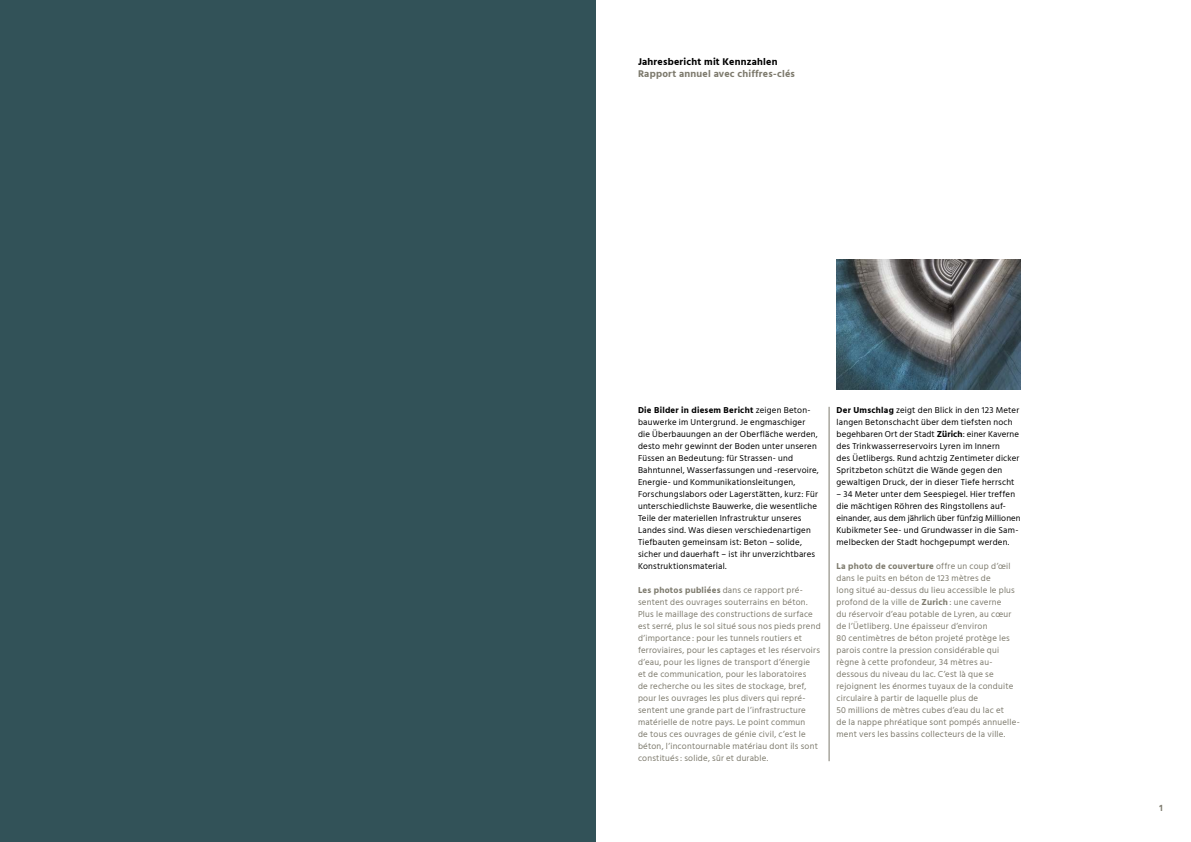
<style>
.page{position:relative;width:1191px;height:842px;background:#fff}
.page>*{position:absolute;margin:0;border:0;box-sizing:border-box;transform-origin:0 0}
.t1{font:700 10px "Hind Siliguri";letter-spacing:.02em;color:#7e7b6e}
.t2{font:700 10px "Hind Siliguri";letter-spacing:.02em;color:#000}
.t3{font:700 9.4px "Hind Siliguri";color:#7e7b6e;scale:.91 1}
.t4{font:8.8px/12px "Hind Siliguri";letter-spacing:.025em;color:#7e7b6e}
.t5{font:8.8px/12px "Hind Siliguri";letter-spacing:.025em;color:#000}
.s1{font-weight:700}
</style>
<div class="page">
<div style="left:0;top:0;width:595px;height:842px;background:#325258"></div>
<img style="left:836px;top:259px;width:184px;height:130px">
<hr style="left:829px;top:407px;width:1px;height:354px;background:#7e7b6e">
<p class="t2" style="left:638px;top:54px;width:141px">Jahresbericht mit Kennzahlen</p>
<p class="t1" style="left:638px;top:66px;width:158px">Rapport annuel avec chiffres-clés</p>
<p class="t5" style="left:638px;top:405px;width:182px"><span class="s1">Die Bilder in diesem Bericht</span> zeigen Beton&shy;bauwerke im Untergrund. Je engmaschiger die Überbauungen an der Oberfläche werden, desto mehr gewinnt der Boden unter unseren Füssen an Bedeutung: für Strassen- und Bahntunnel, Wasserfassungen und -reservoire, Energie- und Kommunikationsleitungen, Forschungslabors oder Lagerstätten, kurz: Für unterschiedlichste Bauwerke, die wesentliche Teile der materiellen Infrastruktur unseres Landes sind. Was diesen verschiedenartigen Tiefbauten gemeinsam ist: Beton – solide, sicher und dauerhaft – ist ihr unverzichtbares Konstruktionsmaterial.</p>
<p class="t4" style="left:638px;top:585px;width:184px"><span class="s1">Les photos publiées</span> dans ce rapport pré&shy;sentent des ouvrages souterrains en béton.<br>Plus le maillage des constructions de surface est serré, plus le sol situé sous nos pieds prend d’importance : pour les tunnels routiers et ferroviaires, pour les captages et les réservoirs d’eau, pour les lignes de transport d’énergie<br>et de communication, pour les laboratoires<br>de recherche ou les sites de stockage, bref, pour les ouvrages les plus divers qui repré&shy;sentent une grande part de l’infrastructure matérielle de notre pays. Le point commun<br>de tous ces ouvrages de génie civil, c’est le béton, l’incontournable matériau dont ils sont constitués : solide, sûr et durable.</p>
<p class="t5" style="left:836px;top:405px;width:184px"><span class="s1">Der Umschlag</span> zeigt den Blick in den 123 Meter langen Betonschacht über dem tiefsten noch begehbaren Ort der Stadt <span class="s1">Zürich</span>: einer Kaverne des Trinkwasserreservoirs Lyren im Innern<br>des Üetlibergs. Rund achtzig Zentimeter dicker Spritzbeton schützt die Wände gegen den gewaltigen Druck, der in dieser Tiefe herrscht</p>
<p class="t5" style="left:836px;top:489px;width:186px">– 34 Meter unter dem Seespiegel. Hier treffen die mächtigen Röhren des Ringstollens auf&shy;einander, aus dem jährlich über fünfzig Millionen Kubikmeter See- und Grundwasser in die Sam&shy;melbecken der Stadt hochgepumpt werden.</p>
<p class="t4" style="left:836px;top:561px;width:185px"><span class="s1">La photo de couverture</span> offre un coup d’œil dans le puits en béton de 123 mètres de<br>long situé au-dessus du lieu accessible le plus profond de la ville de <span class="s1">Zurich</span> : une caverne<br>du réservoir d’eau potable de Lyren, au cœur de l’Üetliberg. Une épaisseur d’environ<br>80 centimètres de béton projeté protège les parois contre la pression considérable qui règne à cette profondeur, 34 mètres au&shy;dessous du niveau du lac. C’est là que se rejoignent les énormes tuyaux de la conduite circulaire à partir de laquelle plus de<br>50 millions de mètres cubes d’eau du lac et<br>de la nappe phréatique sont pompés annuelle&shy;ment vers les bassins collecteurs de la ville.</p>
<p class="t3" style="left:1159px;top:800px;width:5px">1</p>
</div>
